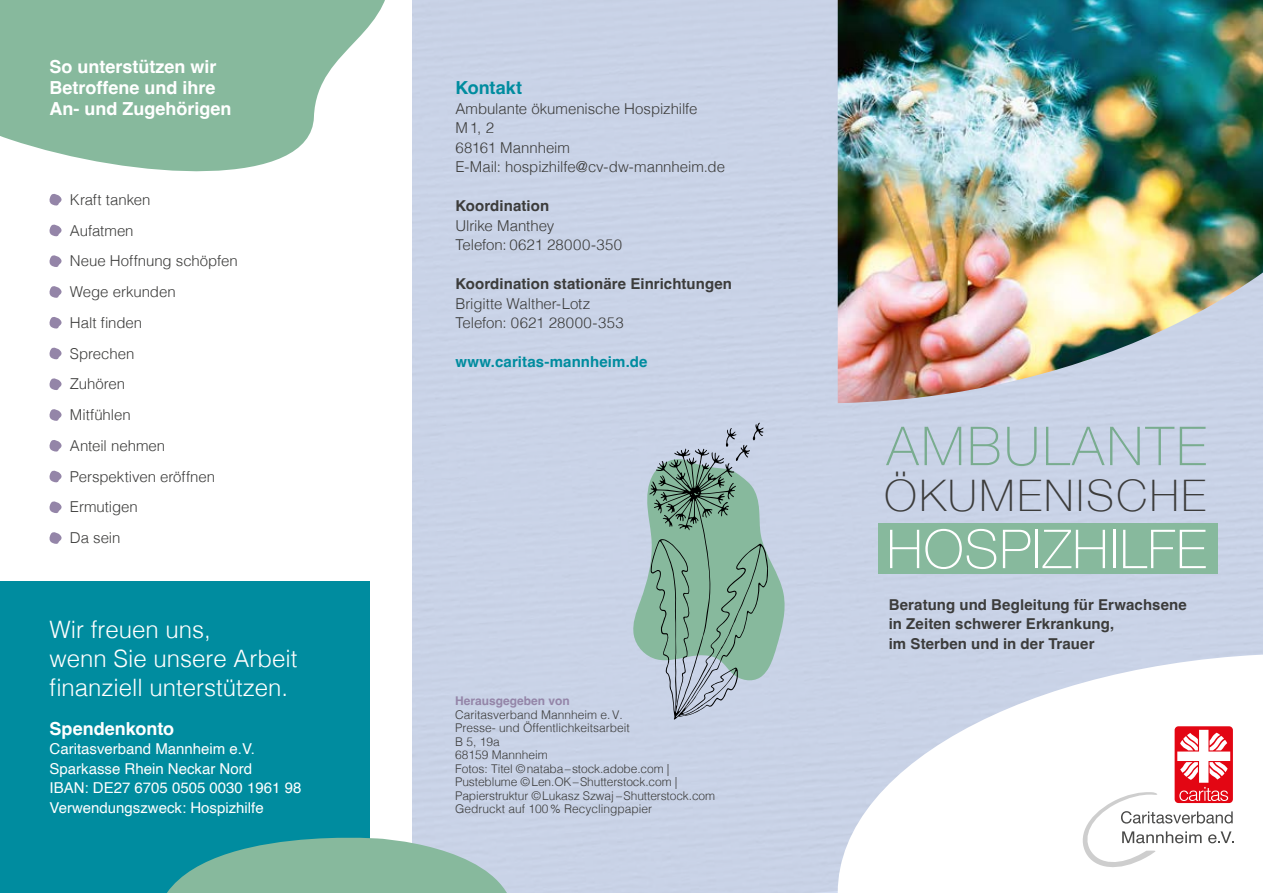
<style>
.page{position:relative;width:1263px;height:893px;background:#fff}
.page>*{position:absolute;margin:0;border:0;box-sizing:border-box;transform-origin:0 0}
.t1{font:100 53.7px "Helvetica Neue";letter-spacing:.02em;color:#fff}
.t2{font:100 53.7px "Helvetica Neue";letter-spacing:.05em;color:#79ac8f}
.t3{font:100 43.5px "Helvetica Neue";letter-spacing:.06em;color:#3c3c3b}
.t4{font:300 24px/28.8px "Helvetica";color:#fff}
.t5{font:700 18px/21px "Helvetica";color:#fff}
.t6{font:700 18px "Helvetica";color:#008c9f}
.t7{font:300 15px/30.8px "Helvetica";letter-spacing:-.005em;color:#3c3c3b}
.t8{font:700 15px/19.5px "Helvetica";letter-spacing:.005em;color:#3c3c3b}
.t9{font:15px/19.5px "Helvetica";color:#fff}
.t10{font:700 15px "Helvetica";letter-spacing:.01em;color:#008c9f}
.t11{font:300 12px/13.5px "Helvetica";color:#3c3c3b}
.t12{font:700 12px "Helvetica";color:#9485a8}
</style>
<div class="page">
<img style="left:838px;top:0;width:425px;height:403px">
<svg style="left:0;top:0;width:385px;height:172px;fill:#87b99d"></svg>
<div style="left:0;top:582px;width:370px;height:311px;background:#008c9f"></div>
<svg style="left:167px;top:823px;width:366px;height:70px"></svg>
<svg style="left:632px;top:423px;width:155px;height:297px;background:#9bb8b3"></svg>
<svg style="left:49px;top:194px;width:13px;height:12px"></svg>
<svg style="left:49px;top:224px;width:13px;height:13px"></svg>
<svg style="left:49px;top:255px;width:13px;height:12px"></svg>
<svg style="left:49px;top:286px;width:13px;height:12px"></svg>
<svg style="left:49px;top:317px;width:13px;height:12px"></svg>
<svg style="left:49px;top:347px;width:13px;height:13px"></svg>
<svg style="left:49px;top:378px;width:13px;height:12px"></svg>
<svg style="left:49px;top:409px;width:13px;height:12px"></svg>
<svg style="left:49px;top:440px;width:13px;height:12px"></svg>
<svg style="left:49px;top:470px;width:13px;height:13px"></svg>
<svg style="left:49px;top:501px;width:13px;height:12px"></svg>
<svg style="left:49px;top:532px;width:13px;height:12px"></svg>
<svg style="left:838px;top:653px;width:425px;height:231px"></svg>
<svg style="left:1077px;top:726px;width:156px;height:146px"></svg>
<div style="left:878px;top:524px;width:340px;height:50px;background:#87b99d"></div>
<p class="t5" style="left:50px;top:58px;width:183px">So unterstützen wir<br>Betroffene und ihre<br>An- und Zugehörigen</p>
<p class="t7" style="left:70px;top:183px;width:169px">Kraft tanken<br>Aufatmen<br>Neue Hoffnung schöpfen<br>Wege erkunden<br>Halt finden<br>Sprechen<br>Zuhören<br>Mitfühlen<br>Anteil nehmen<br>Perspektiven eröffnen<br>Ermutigen<br>Da sein</p>
<h3 class="t4" style="left:50px;top:614px;width:163px">Wir freuen uns,</h3>
<h3 class="t4" style="left:50px;top:642px;width:250px">wenn Sie unsere Arbeit finanziell unterstützen.</h3>
<p class="t5" style="left:50px;top:720px;width:126px">Spendenkonto</p>
<p class="t9" style="left:50px;top:740px;width:253px">Caritasverband Mannheim e.V.<br>Sparkasse Rhein Neckar Nord<br>IBAN: DE27 6705 0505 0030 1961 98<br>Verwendungszweck: Hospizhilfe</p>
<p class="t6" style="left:455px;top:77px;width:68px">Kontakt</p>
<p class="t7" style="left:455px;top:98px;width:271px;line-height:19.5px">Ambulante ökumenische Hospizhilfe<br>M1, 2<br>68161 Mannheim<br>E-Mail: hospizhilfe@cv-dw-mannheim.de</p>
<p class="t8" style="left:455px;top:198px;width:95px">Koordination</p>
<p class="t7" style="left:455px;top:215px;width:168px;line-height:19.5px">Ulrike Manthey<br>Telefon: 0621 28000-350</p>
<p class="t8" style="left:455px;top:276px;width:278px">Koordination stationäre Einrichtungen</p>
<p class="t7" style="left:455px;top:293px;width:170px;line-height:19.5px">Brigitte Walther-Lotz<br>Telefon: 0621 28000-353</p>
<p class="t10" style="left:455px;top:353px;width:194px">www.caritas-mannheim.de</p>
<p class="t12" style="left:455px;top:693px;width:116px">Herausgegeben von</p>
<p class="t11" style="left:455px;top:707px;width:261px">Caritasverband Mannheim e.V.<br>Presse- und Öffentlichkeitsarbeit<br>B 5, 19a<br>68159 Mannheim<br>Fotos: Titel ©nataba–stock.adobe.com |<br>Pusteblume ©Len.OK–Shutterstock.com |<br>Papierstruktur ©Lukasz Szwaj –Shutterstock.com<br>Gedruckt auf 100% Recyclingpapier</p>
<h1 class="t2" style="left:887px;top:405px;width:321px">AMBULANTE</h1>
<h2 class="t3" style="left:884px;top:462px;width:323px">ÖKUMENISCHE</h2>
<h1 class="t1" style="left:887px;top:508px;width:321px">HOSPIZHILFE</h1>
<p class="t8" style="left:889px;top:596px;width:300px">Beratung und Begleitung für Erwachsene in Zeiten schwerer Erkrankung,</p>
<p class="t8" style="left:889px;top:635px;width:207px">im Sterben und in der Trauer</p>
</div>
